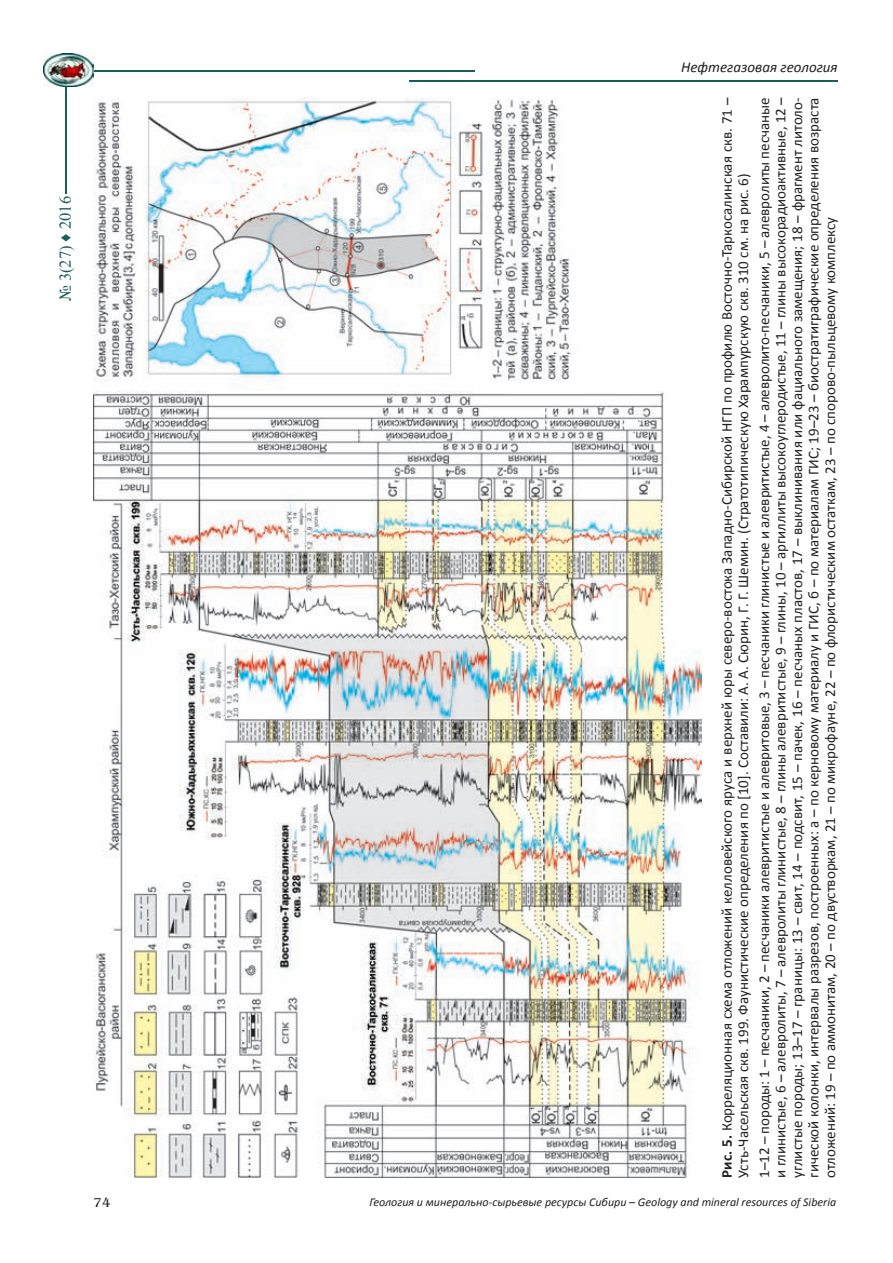
<style>
.page{position:relative;width:893px;height:1263px;background:#fff}
.page>*{position:absolute;margin:0;border:0;box-sizing:border-box;transform-origin:0 0}
.t1{font:16.5px "Times New Roman";color:#195f59}
.t2{font:15px/16.5px "Calibri";color:#231f20}
.t3{font:italic 15px "Calibri";color:#231f20}
.t4{font:13.5px "AG Benguiat";color:#231f20}
.t5{font:italic 12px "Calibri";color:#231f20}
.s1{font-weight:700}
</style>
<div class="page">
<hr style="left:65px;top:71px;width:2px;height:122px;background:#195f59">
<hr style="left:61px;top:71px;width:413px;height:1px;background:#195f59">
<hr style="left:409px;top:80px;width:429px;height:2px;background:#195f59">
<img style="left:43px;top:54px;width:51px;height:32px">
<img style="left:94px;top:97px;width:608px;height:1081px">
<p class="t1" style="left:54px;top:301px;width:107px;rotate:-90deg">№ 3(27) ♦ 2016</p>
<p class="t4" style="left:94px;top:1195px;width:19px">74</p>
<p class="t3" style="left:681px;top:58px;width:158px">Нефтегазовая геология</p>
<p class="t2" style="left:718px;top:1177px;width:1082px;rotate:-90deg"><span class="s1">Рис. 5.</span> Корреляционная схема отложений келловейского яруса и верхней юры северо-востока Западно-Сибирской НГП по профилю Восточно-Таркосалинская скв. 71 –<br>Усть-Часельская скв. 199. Фаунистические определения по [10]. Составили: А. А. Сюрин, Г. Г. Шемин. (Стратотипическую Харампурскую скв. 310 см. на рис. 6)</p>
<p class="t2" style="left:755px;top:1177px;width:1082px;text-align:justify;rotate:-90deg">1–12 – породы: 1 – песчаники, 2 – песчаники алевритистые и алевритовые, 3 – песчаники глинистые и алевритистые, 4 – алевролито-песчаники, 5 – алевролиты песчаные и глинистые, 6 – алевролиты, 7 – алевролиты глинистые, 8 – глины алевритистые, 9 – глины, 10 – аргиллиты высокоуглеродистые, 11 – глины высокорадиоактивные, 12 – углистые породы; 13–17 – границы: 13 – свит, 14 – подсвит, 15 – пачек, 16 – песчаных пластов, 17 – выклинивания или фациального замещения; 18 – фрагмент литоло&shy;гической колонки, интервалы разрезов, построенных: а – по керновому материалу и ГИС, б – по материалам ГИС; 19–23 – биостратиграфические определения возраста отложений: 19 – по аммонитам, 20 – по двустворкам, 21 – по микрофауне, 22 – по флористическим остаткам, 23 – по спорово-пыльцевому комплексу</p>
<p class="t5" style="left:369px;top:1195px;width:468px">Геология и минерально-сырьевые ресурсы Сибири – Geology and mineral resources of Siberia</p>
</div>
